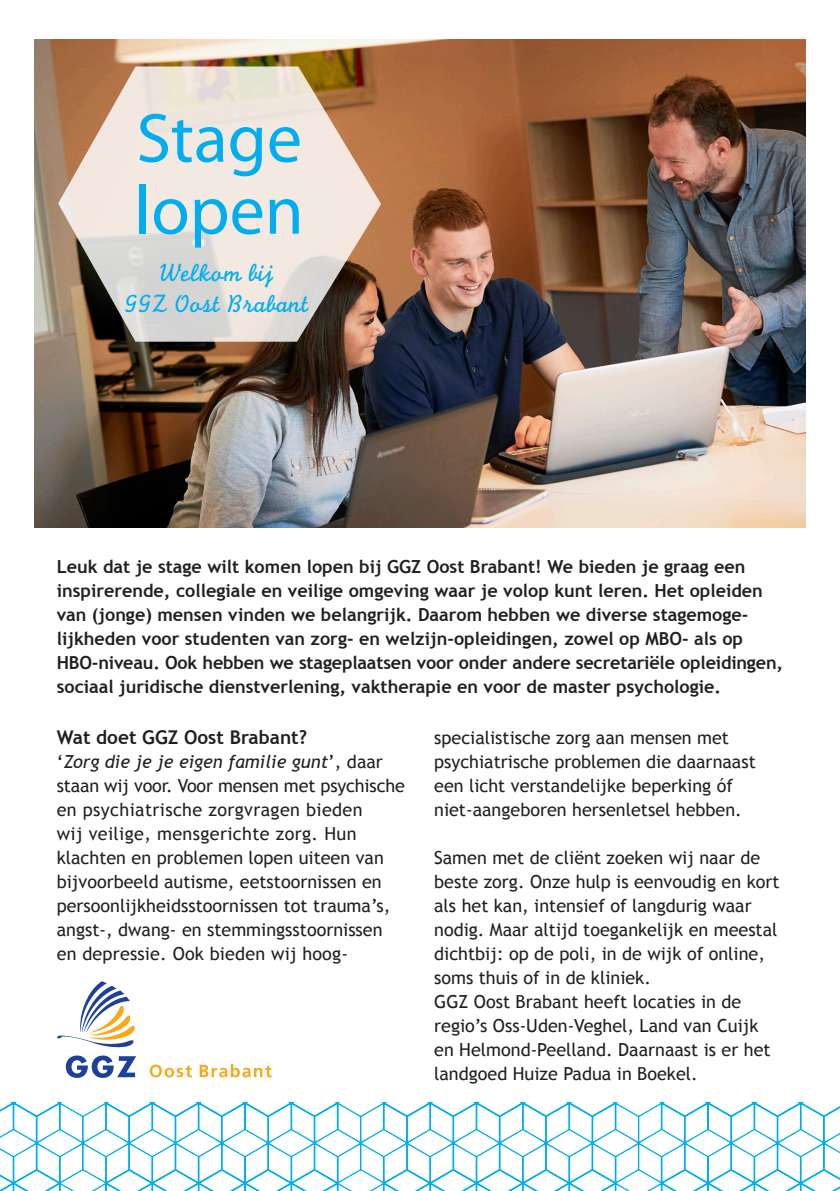
<style>
.page{position:relative;width:840px;height:1191px;background:#fff}
.page>*{position:absolute;margin:0;border:0;box-sizing:border-box;transform-origin:0 0}
.t1{font:70px "Myriad Pro";color:#00aeef}
.t2{font:26px "Monoline Script MT Std";letter-spacing:.01em;color:#00aeef}
.Brood{font:700 19px "Trebuchet MS";color:#231f20}
.Brood-2{font:18px/24px "Trebuchet MS";color:#231f20}
.Brood-3{font:700 18px/24px "Trebuchet MS";color:#231f20}
.s1{font-style:italic}
</style>
<div class="page">
<img style="left:34px;top:40px;width:771px;height:487px">
<svg style="left:58px;top:66px;width:323px;height:276px;background:#d4c3b5"></svg>
<svg style="left:66px;top:1055px;width:70px;height:23px"></svg>
<svg style="left:150px;top:1064px;width:42px;height:13px"></svg>
<svg style="left:199px;top:1063px;width:72px;height:14px"></svg>
<svg style="left:57px;top:981px;width:78px;height:67px"></svg>
<svg style="left:0;top:1103px;width:839px;height:88px"></svg>
<p class="t1" style="left:136px;top:95px;width:167px">Stage</p>
<p class="t1" style="left:135px;top:167px;width:170px">lopen</p>
<p class="t2" style="left:159px;top:257px;width:115px">Welkom bij</p>
<p class="t2" style="left:124px;top:288px;width:185px">GGZ Oost Brabant</p>
<p class="Brood-3" style="left:57px;top:555px;width:727px">Leuk dat je stage wilt komen lopen bij GGZ Oost Brabant! We bieden je graag een inspirerende, collegiale en veilige omgeving waar je volop kunt leren. Het opleiden van (jonge) mensen vinden we belangrijk. Daarom hebben we diverse stagemoge&shy;lijkheden voor studenten van zorg- en welzijn-opleidingen, zowel op MBO- als op HBO-niveau. Ook hebben we stageplaatsen voor onder andere secretariële opleidingen, sociaal juridische dienstverlening, vaktherapie en voor de master psychologie.</p>
<p class="Brood" style="left:57px;top:725px;width:252px">Wat doet GGZ Oost Brabant?</p>
<p class="Brood-2" style="left:57px;top:750px;width:349px">‘<span class="s1">Zorg die je je eigen familie gunt</span>’, daar staan wij voor. Voor mensen met psychische en psychiatrische zorgvragen bieden</p>
<p class="Brood-2" style="left:57px;top:822px;width:335px">wij veilige, mensgerichte zorg. Hun klachten en problemen lopen uiteen van bijvoorbeeld autisme, eetstoornissen en persoonlijkheidsstoornissen tot trauma’s, angst-, dwang- en stemmingsstoornissen en depressie. Ook bieden wij hoog-</p>
<p class="Brood-2" style="left:434px;top:726px;width:296px">specialistische zorg aan mensen met</p>
<p class="Brood-2" style="left:434px;top:750px;width:323px">psychiatrische problemen die daarnaast een licht verstandelijke beperking óf niet-aangeboren hersenletsel hebben.</p>
<p class="Brood-2" style="left:434px;top:846px;width:347px">Samen met de cliënt zoeken wij naar de beste zorg. Onze hulp is eenvoudig en kort als het kan, intensief of langdurig waar nodig. Maar altijd toegankelijk en meestal dichtbij: op de poli, in de wijk of online, soms thuis of in de kliniek.</p>
<p class="Brood-2" style="left:434px;top:990px;width:338px">GGZ Oost Brabant heeft locaties in de regio’s Oss-Uden-Veghel, Land van Cuijk en Helmond-Peelland. Daarnaast is er het landgoed Huize Padua in Boekel.</p>
</div>
